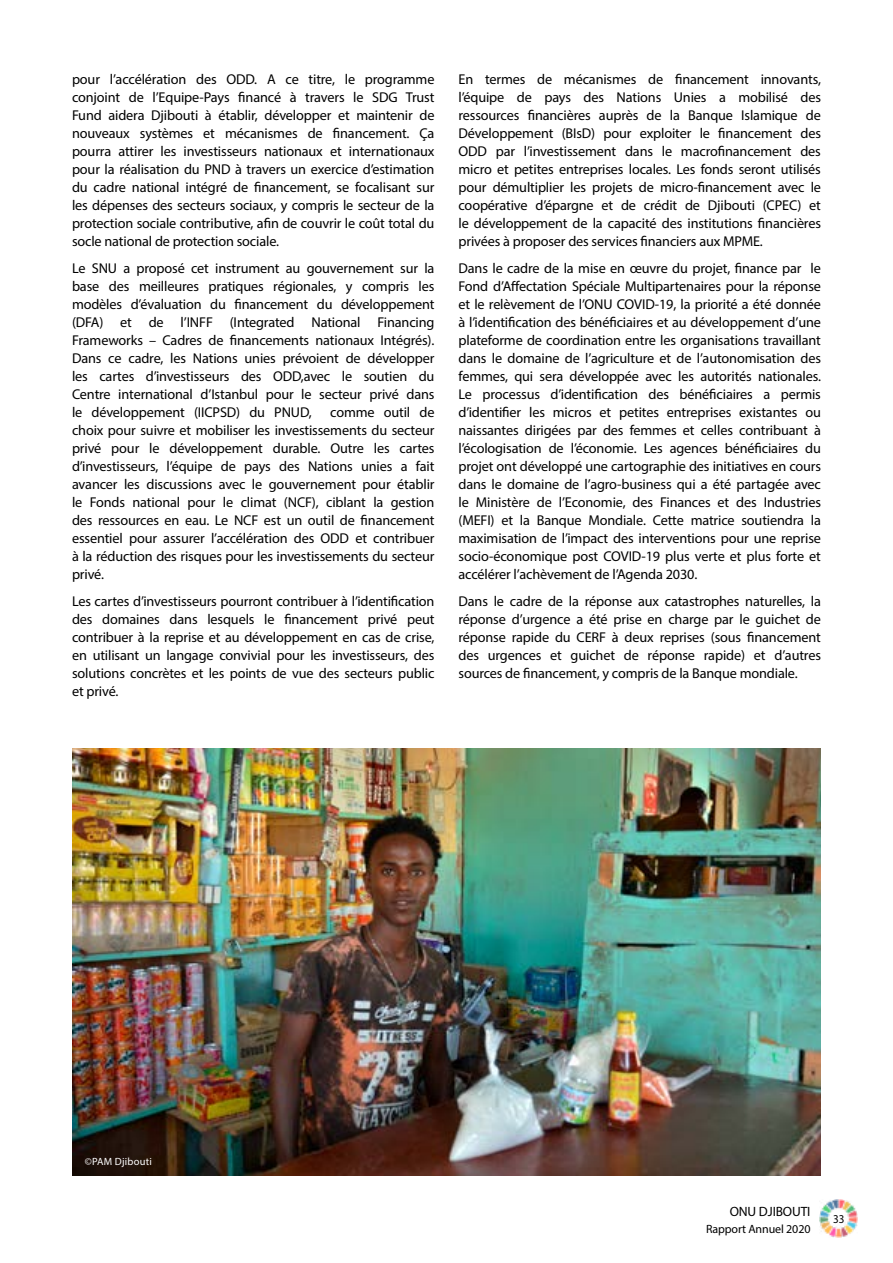
<style>
.page{position:relative;width:893px;height:1263px;background:#fff}
.page>*{position:absolute;margin:0;border:0;box-sizing:border-box;transform-origin:0 0}
.t1{font:14.25px/18px "Myriad Pro";letter-spacing:-.01em;color:#000;text-align:justify}
.t2{font:13.5px "Myriad Pro";letter-spacing:-.01em;color:#000}
.t3{font:12px "Myriad Pro";letter-spacing:-.01em;color:#000}
.t4{font:12px "Myriad Pro";letter-spacing:-.01em;color:#000;scale:.92 1}
.t5{font:10.5px "Myriad Pro";letter-spacing:.02em;color:#fff}
</style>
<div class="page">
<img style="left:820px;top:1200px;width:38px;height:38px">
<img style="left:72px;top:749px;width:749px;height:427px">
<p class="t1" style="left:72px;top:70px;width:364px">pour l’accélération des ODD. A ce titre, le programme conjoint de l’Equipe-Pays financé à travers le SDG Trust Fund aidera Djibouti à établir, développer et maintenir de nouveaux systèmes et mécanismes de financement. Ça pourra attirer les investisseurs nationaux et internationaux pour la réalisation du PND à travers un exercice d’estimation du cadre national intégré de financement, se focalisant sur les dépenses des secteurs sociaux, y compris le secteur de la protection sociale contributive, afin de couvrir le coût total du socle national de protection sociale.</p>
<p class="t1" style="left:72px;top:259px;width:364px">Le SNU a proposé cet instrument au gouvernement sur la base des meilleures pratiques régionales, y compris les modèles d’évaluation du financement du développement (DFA) et de l’INFF (Integrated National Financing Frameworks – Cadres de financements nationaux Intégrés).<br>Dans ce cadre, les Nations unies prévoient de développer les cartes d’investisseurs des ODD,avec le soutien du Centre international d’Istanbul pour le secteur privé dans le développement (IICPSD) du PNUD,</p>
<p class="t1" style="left:72px;top:403px;width:364px;text-indent:258px">comme outil de choix pour suivre et mobiliser les investissements du secteur privé pour le développement durable. Outre les cartes d’investisseurs, l’équipe de pays des Nations unies a fait avancer les discussions avec le gouvernement pour établir le Fonds national pour le climat (NCF), ciblant la gestion des ressources en eau. Le NCF est un outil de financement essentiel pour assurer l’accélération des ODD et contribuer à la réduction des risques pour les investissements du secteur privé.</p>
<p class="t1" style="left:72px;top:592px;width:364px">Les cartes d’investisseurs pourront contribuer à l’identification des domaines dans lesquels le financement privé peut contribuer à la reprise et au développement en cas de crise, en utilisant un langage convivial pour les investisseurs, des solutions concrètes et les points de vue des secteurs public et privé.</p>
<p class="t1" style="left:458px;top:70px;width:364px">En termes de mécanismes de financement innovants, l’équipe de pays des Nations Unies a mobilisé des ressources financières auprès de la Banque Islamique de Développement (BIsD) pour exploiter le financement des ODD par l’investissement dans le macrofinancement des micro et petites entreprises locales. Les fonds seront utilisés pour démultiplier les projets de micro-financement avec le coopérative d’épargne et de crédit de Djibouti (CPEC) et le développement de la capacité des institutions financières privées à proposer des services financiers aux MPME.</p>
<p class="t1" style="left:458px;top:259px;width:364px">Dans le cadre de la mise en œuvre du projet, finance par le Fond d’Affectation Spéciale Multipartenaires pour la réponse et le relèvement de l’ONU COVID-19, la priorité a été donnée à l’identification des bénéficiaires et au développement d’une plateforme de coordination entre les organisations travaillant dans le domaine de l’agriculture et de l’autonomisation des femmes, qui sera développée avec les autorités nationales.<br>Le processus d’identification des bénéficiaires a permis d’identifier les micros et petites entreprises existantes ou naissantes dirigées par des femmes et celles contribuant à l’écologisation de l’économie. Les agences bénéficiaires du projet ont développé une cartographie des initiatives en cours dans le domaine de l’agro-business qui a été partagée avec le Ministère de l’Economie, des Finances et des Industries (MEFI) et la Banque Mondiale. Cette matrice soutiendra la maximisation de l’impact des interventions pour une reprise socio-économique post COVID-19 plus verte et plus forte et accélérer l’achèvement de l’Agenda 2030.</p>
<p class="t1" style="left:458px;top:592px;width:364px">Dans le cadre de la réponse aux catastrophes naturelles, la réponse d’urgence a été prise en charge par le guichet de réponse rapide du CERF à deux reprises (sous financement des urgences et guichet de réponse rapide) et d’autres sources de financement, y compris de la Banque mondiale.</p>
<p class="t5" style="left:85px;top:1155px;width:68px">©PAM Djibouti</p>
<p class="t2" style="left:730px;top:1203px;width:82px">ONU DJIBOUTI</p>
<p class="t3" style="left:706px;top:1221px;width:106px">Rapport Annuel 2020</p>
<p class="t4" style="left:833px;top:1212px;width:14px">33</p>
</div>
